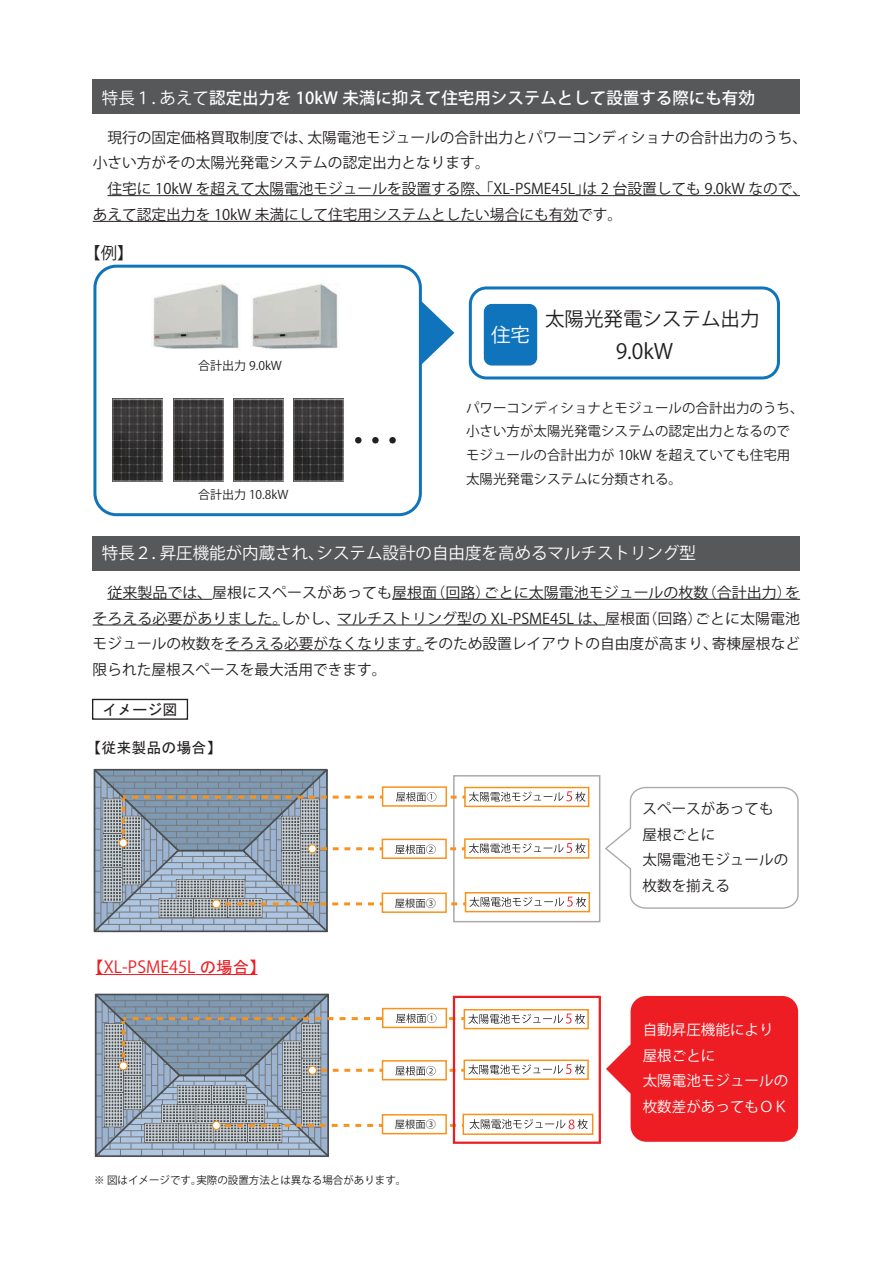
<style>
.page{position:relative;width:893px;height:1263px;background:#fff}
.page>*{position:absolute;margin:0;border:0;box-sizing:border-box;transform-origin:0 0}
.t1{font:21px "Koz Go Pro";color:#231f20}
.t2{font:19.5px "Koz Go Pro";color:#231f20}
.t3{font:19.5px "Koz Go Pro";color:#fff}
.t4{font:500 16.5px "Koz Go Pro";color:#fff}
.t5{font:16.5px "Koz Go Pro";color:#fff}
.t6{font:16.5px "Koz Go Pro";color:#ee1d23}
.t7{font:16.5px "Koz Go Pro";color:#231f20}
.t8{font:15px "MS Gothic";color:#231f20}
.t9{font:14.7px/25.8px "Koz Go Pro";color:#231f20}
.t10{font:14.55px/25.5px "Koz Go Pr 6 N";color:#fff}
.t11{font:14.55px/25.5px "Koz Go Pr 6 N";color:#231f20}
.t12{font:13.5px/23.7px "Koz Go Pro";color:#231f20}
.t13{font:12px "Koz Go Pro";color:#231f20}
.t14{font:10.5px "Koz Go Pro";color:#231f20}
.t15{font:10.35px "Koz Go Pr 6 N";color:#231f20}
.s1{font-weight:400}
.s2{font-family:"MS Gothic"}
</style>
<div class="page">
<hr style="left:107px;top:599px;width:105px;height:1px;background:#231f20">
<hr style="left:392px;top:599px;width:408px;height:1px;background:#231f20">
<hr style="left:93px;top:625px;width:187px;height:1px;background:#231f20">
<hr style="left:337px;top:625px;width:268px;height:1px;background:#231f20">
<hr style="left:225px;top:650px;width:199px;height:1px;background:#231f20">
<div style="left:92px;top:536px;width:708px;height:35px;background:#57585a"></div>
<div style="left:453px;top:996px;width:148px;height:148px;border:2px solid #ee1d23"></div>
<svg style="left:606px;top:996px;width:192px;height:146px;background:#ef373c"></svg>
<hr style="left:104px;top:974px;width:92px;height:1px;background:#ee1d23">
<hr style="left:196px;top:974px;width:61px;height:1px;background:#ee1d23">
<div style="left:453px;top:775px;width:147px;height:147px;border:2px solid #a8a9ad"></div>
<svg style="left:605px;top:786px;width:194px;height:123px"></svg>
<div style="left:464px;top:787px;width:125px;height:20px;border:2px solid #f7931d"></div>
<div style="left:92px;top:699px;width:96px;height:21px;border:1px solid #231f20"></div>
<div style="left:464px;top:838px;width:125px;height:21px;border:2px solid #f7931d"></div>
<div style="left:465px;top:892px;width:125px;height:20px;border:2px solid #f7931d"></div>
<svg style="left:93px;top:768px;width:493px;height:165px"></svg>
<div style="left:462px;top:1114px;width:131px;height:21px;background:#fff;border:2px solid #f7931d"></div>
<svg style="left:94px;top:993px;width:494px;height:165px"></svg>
<hr style="left:107px;top:195px;width:693px;height:1px;background:#231f20">
<hr style="left:93px;top:221px;width:485px;height:1px;background:#231f20">
<div style="left:93px;top:80px;width:707px;height:34px;background:#57585a"></div>
<img style="left:151px;top:284px;width:88px;height:65px">
<img style="left:252px;top:284px;width:86px;height:65px">
<img style="left:113px;top:399px;width:50px;height:83px">
<img style="left:173px;top:399px;width:50px;height:83px">
<img style="left:233px;top:399px;width:50px;height:83px">
<img style="left:294px;top:399px;width:50px;height:83px">
<svg style="left:355px;top:437px;width:41px;height:6px"></svg>
<div style="left:93px;top:265px;width:329px;height:251px;border:3px solid #1074bc;border-radius:21px"></div>
<svg style="left:420px;top:300px;width:34px;height:65px"></svg>
<div style="left:484px;top:304px;width:53px;height:61px;background:#1074bc;border-radius:8px"></div>
<div style="left:469px;top:286px;width:311px;height:93px;border:3px solid #1074bc;border-radius:16px"></div>
<p class="t4" style="left:102px;top:87px;width:654px"><span class="s1">特長１．あえて</span>認定出力を 10kW 未満に抑えて住宅用システムとして設置する際にも有効</p>
<p class="t9" style="left:93px;top:125px;width:716px">　現行の固定価格買取制度では、太陽電池モジュールの合計出力とパワーコンディショナの合計出力のうち、小さい方がその太陽光発電システムの認定出力となります。</p>
<p class="t9" style="left:93px;top:176px;width:716px;text-indent:15px">住宅に 10kW を超えて太陽電池モジュールを設置する際、「XL-PSME45L」は 2 台設置しても 9.0kW なので、あえて認定出力を 10kW 未満にして住宅用システムとしたい場合にも有効です。</p>
<p class="t7" style="left:84px;top:243px;width:51px">【例】</p>
<p class="t13" style="left:198px;top:358px;width:85px">合計出力 9.0kW</p>
<p class="t13" style="left:198px;top:487px;width:92px">合計出力 10.8kW</p>
<h2 class="t3" style="left:491px;top:322px;width:40px">住宅</h2>
<h2 class="t2" style="left:545px;top:306px;width:216px">太陽光発電システム出力</h2>
<h1 class="t1" style="left:616px;top:337px;width:59px">9.0kW</h1>
<p class="t12" style="left:466px;top:396px;width:339px">パワーコンディショナとモジュールの合計出力のうち、小さい方が太陽光発電システムの認定出力となるのでモジュールの合計出力が 10kW を超えていても住宅用太陽光発電システムに分類される。</p>
<p class="t5" style="left:102px;top:542px;width:596px">特長２．昇圧機能が内蔵され、システム設計の自由度を高めるマルチストリング型</p>
<p class="t9" style="left:93px;top:580px;width:709px;text-align:justify;text-indent:15px">従来製品では、屋根にスペースがあっても屋根面（回路）ごとに太陽電池モジュールの枚数（合計出力）をそろえる必要がありました。しかし、マルチストリング型の XL-PSME45L は、屋根面（回路）ごとに太陽電池モジュールの枚数をそろえる必要がなくなります。そのため設置レイアウトの自由度が高まり、寄棟屋根など限られた屋根スペースを最大活用できます。</p>
<p class="t8" style="left:103px;top:702px;width:76px">イメージ図</p>
<p class="t8" style="left:87px;top:740px;width:136px">【従来製品の場合】</p>
<p class="t6" style="left:87px;top:956px;width:180px"><span class="s2">【</span>XL-PSME45L <span class="s2">の場合】</span></p>
<p class="t15" style="left:395px;top:897px;width:43px">屋根面③</p>
<p class="t15" style="left:395px;top:1119px;width:43px">屋根面③</p>
<p class="t14" style="left:94px;top:1173px;width:314px">※ 図はイメージです。実際の設置方法とは異なる場合があります。</p>
<p class="t11" style="left:643px;top:796px;width:147px">スペースがあっても屋根ごとに<br>太陽電池モジュールの枚数を揃える</p>
<p class="t10" style="left:643px;top:1017px;width:147px">自動昇圧機能により屋根ごとに<br>太陽電池モジュールの枚数差があってもＯＫ</p>
</div>
